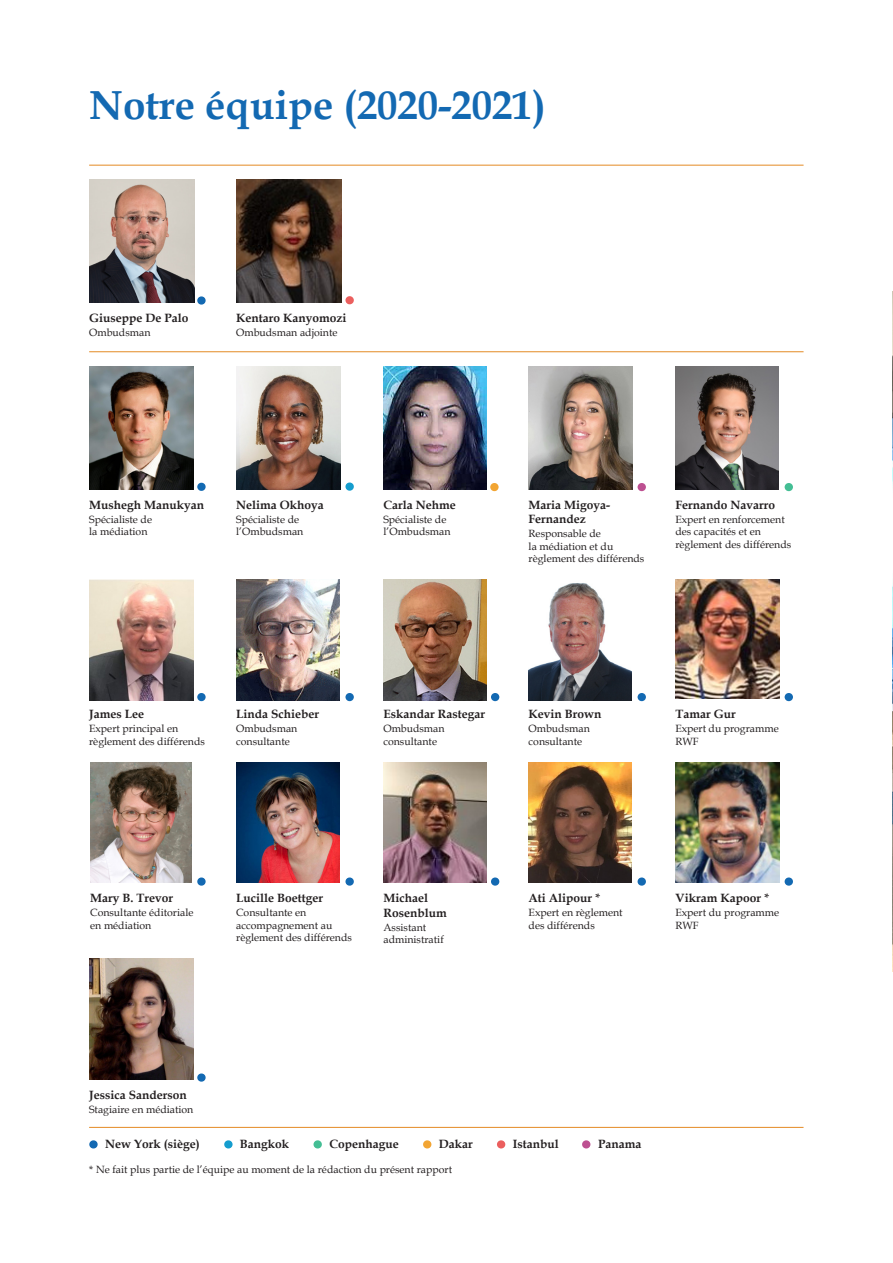
<style>
.page{position:relative;width:893px;height:1263px;background:#fff}
.page>*{position:absolute;margin:0;border:0;box-sizing:border-box;transform-origin:0 0}
.t1{font:700 40.5px "Book Antiqua";color:#1369b2}
.body{font:700 12px/14.4px "Book Antiqua";color:#231f20}
.body-2{font:10.5px/12.6px "Book Antiqua";color:#231f20}
</style>
<div class="page">
<img style="left:89px;top:180px;width:106px;height:123px">
<img style="left:236px;top:180px;width:106px;height:123px">
<img style="left:383px;top:762px;width:104px;height:121px">
<img style="left:383px;top:580px;width:104px;height:120px">
<img style="left:383px;top:366px;width:104px;height:123px">
<img style="left:675px;top:762px;width:105px;height:121px">
<img style="left:675px;top:580px;width:105px;height:118px">
<img style="left:236px;top:762px;width:103px;height:121px">
<img style="left:236px;top:580px;width:103px;height:120px">
<img style="left:236px;top:367px;width:104px;height:122px">
<img style="left:89px;top:958px;width:104px;height:122px">
<img style="left:90px;top:762px;width:102px;height:121px">
<img style="left:89px;top:367px;width:104px;height:122px">
<img style="left:89px;top:580px;width:104px;height:120px">
<img style="left:529px;top:762px;width:103px;height:121px">
<img style="left:529px;top:583px;width:103px;height:117px">
<hr style="left:89px;top:351px;width:714px;height:1px;background:#e48a24">
<hr style="left:89px;top:165px;width:714px;height:1px;background:#e48a24">
<hr style="left:89px;top:1127px;width:714px;height:1px;background:#e48a24">
<div style="left:89px;top:1140px;width:9px;height:8px;background:#1369b2;border-radius:4px"></div>
<div style="left:224px;top:1140px;width:9px;height:8px;background:#159dce;border-radius:4px"></div>
<div style="left:582px;top:1140px;width:8px;height:8px;background:#bd5091;border-radius:4px"></div>
<div style="left:497px;top:1140px;width:8px;height:8px;background:#eb5f5e;border-radius:4px"></div>
<div style="left:423px;top:1140px;width:8px;height:8px;background:#f2a533;border-radius:4px"></div>
<div style="left:313px;top:1140px;width:9px;height:8px;background:#44be94;border-radius:4px"></div>
<img style="left:529px;top:366px;width:104px;height:123px">
<div style="left:197px;top:483px;width:9px;height:8px;background:#1369b2;border-radius:4px"></div>
<div style="left:197px;top:296px;width:9px;height:9px;background:#1369b2;border-radius:4px"></div>
<div style="left:197px;top:693px;width:9px;height:8px;background:#1369b2;border-radius:4px"></div>
<div style="left:197px;top:877px;width:9px;height:9px;background:#1369b2;border-radius:4px"></div>
<div style="left:197px;top:1073px;width:9px;height:9px;background:#1369b2;border-radius:4px"></div>
<div style="left:345px;top:693px;width:9px;height:8px;background:#1369b2;border-radius:4px"></div>
<div style="left:345px;top:877px;width:9px;height:9px;background:#1369b2;border-radius:4px"></div>
<div style="left:491px;top:693px;width:8px;height:8px;background:#1369b2;border-radius:4px"></div>
<div style="left:491px;top:877px;width:8px;height:9px;background:#1369b2;border-radius:4px"></div>
<div style="left:638px;top:693px;width:8px;height:8px;background:#1369b2;border-radius:4px"></div>
<div style="left:638px;top:483px;width:8px;height:8px;background:#bd5091;border-radius:4px"></div>
<div style="left:638px;top:877px;width:8px;height:9px;background:#1369b2;border-radius:4px"></div>
<div style="left:785px;top:693px;width:8px;height:8px;background:#1369b2;border-radius:4px"></div>
<div style="left:785px;top:483px;width:8px;height:8px;background:#44be94;border-radius:4px"></div>
<div style="left:785px;top:877px;width:8px;height:9px;background:#1369b2;border-radius:4px"></div>
<div style="left:345px;top:482px;width:9px;height:9px;background:#159dce;border-radius:4px"></div>
<div style="left:345px;top:296px;width:9px;height:8px;background:#eb5f5e;border-radius:4px"></div>
<div style="left:490px;top:483px;width:9px;height:8px;background:#f2a533;border-radius:4px"></div>
<img style="left:675px;top:367px;width:104px;height:122px">
<img style="left:892px;top:291px;width:1px;height:681px">
<p class="t1" style="left:89px;top:78px;width:458px">Notre équipe (2020-2021)</p>
<p class="body" style="left:89px;top:311px;width:101px">Giuseppe De Palo</p>
<p class="body-2" style="left:89px;top:326px;width:63px">Ombudsman</p>
<p class="body" style="left:236px;top:311px;width:112px">Kentaro Kanyomozi</p>
<p class="body-2" style="left:236px;top:326px;width:103px">Ombudsman adjointe</p>
<p class="body" style="left:89px;top:497px;width:116px">Mushegh Manukyan</p>
<p class="body-2" style="left:89px;top:513px;width:64px">Spécialiste de la médiation</p>
<p class="body" style="left:236px;top:497px;width:89px">Nelima Okhoya</p>
<p class="body-2" style="left:236px;top:513px;width:69px">Spécialiste de l’Ombudsman</p>
<p class="body" style="left:89px;top:707px;width:56px">James Lee</p>
<p class="body-2" style="left:89px;top:722px;width:117px">Expert principal en règlement des différends</p>
<p class="body" style="left:236px;top:707px;width:84px">Linda Schieber</p>
<p class="body-2" style="left:236px;top:722px;width:63px">Ombudsman consultante</p>
<p class="body" style="left:383px;top:497px;width:74px">Carla Nehme</p>
<p class="body-2" style="left:383px;top:513px;width:69px">Spécialiste de l’Ombudsman</p>
<p class="body" style="left:529px;top:497px;width:83px">Maria Migoya-<br>Fernandez</p>
<p class="body-2" style="left:529px;top:527px;width:117px">Responsable de<br>la médiation et du règlement des différends</p>
<p class="body" style="left:675px;top:497px;width:101px">Fernando Navarro</p>
<p class="body-2" style="left:675px;top:513px;width:117px">Expert en renforcement des capacités et en règlement des différends</p>
<p class="body" style="left:383px;top:707px;width:103px">Eskandar Rastegar</p>
<p class="body-2" style="left:383px;top:722px;width:63px">Ombudsman consultante</p>
<p class="body" style="left:529px;top:707px;width:75px">Kevin Brown</p>
<p class="body-2" style="left:529px;top:722px;width:63px">Ombudsman consultante</p>
<p class="body" style="left:675px;top:707px;width:62px">Tamar Gur</p>
<p class="body-2" style="left:675px;top:722px;width:105px">Expert du programme<br>RWF</p>
<p class="body" style="left:90px;top:891px;width:85px">Mary B. Trevor</p>
<p class="body-2" style="left:90px;top:906px;width:105px">Consultante éditoriale en médiation</p>
<p class="body" style="left:236px;top:891px;width:88px">Lucille Boettger</p>
<p class="body-2" style="left:236px;top:906px;width:117px">Consultante en accompagnement au règlement des différends</p>
<p class="body" style="left:383px;top:891px;width:65px">Michael<br>Rosenblum</p>
<p class="body-2" style="left:383px;top:920px;width:62px">Assistant administratif</p>
<p class="body" style="left:529px;top:891px;width:73px">Ati Alipour *</p>
<p class="body-2" style="left:529px;top:906px;width:96px">Expert en règlement des différends</p>
<p class="body" style="left:675px;top:891px;width:96px">Vikram Kapoor *</p>
<p class="body-2" style="left:675px;top:906px;width:105px">Expert du programme<br>RWF</p>
<p class="body" style="left:89px;top:1088px;width:99px">Jessica Sanderson</p>
<p class="body-2" style="left:89px;top:1103px;width:106px">Stagiaire en médiation</p>
<p class="body" style="left:105px;top:1137px;width:96px">New York (siège)</p>
<p class="body-2" style="left:89px;top:1163px;width:364px">* Ne fait plus partie de l’équipe au moment de la rédaction du présent rapport</p>
<p class="body" style="left:240px;top:1137px;width:51px">Bangkok</p>
<p class="body" style="left:330px;top:1137px;width:71px">Copenhague</p>
<p class="body" style="left:439px;top:1137px;width:35px">Dakar</p>
<p class="body" style="left:513px;top:1137px;width:47px">Istanbul</p>
<p class="body" style="left:598px;top:1137px;width:45px">Panama</p>
</div>
